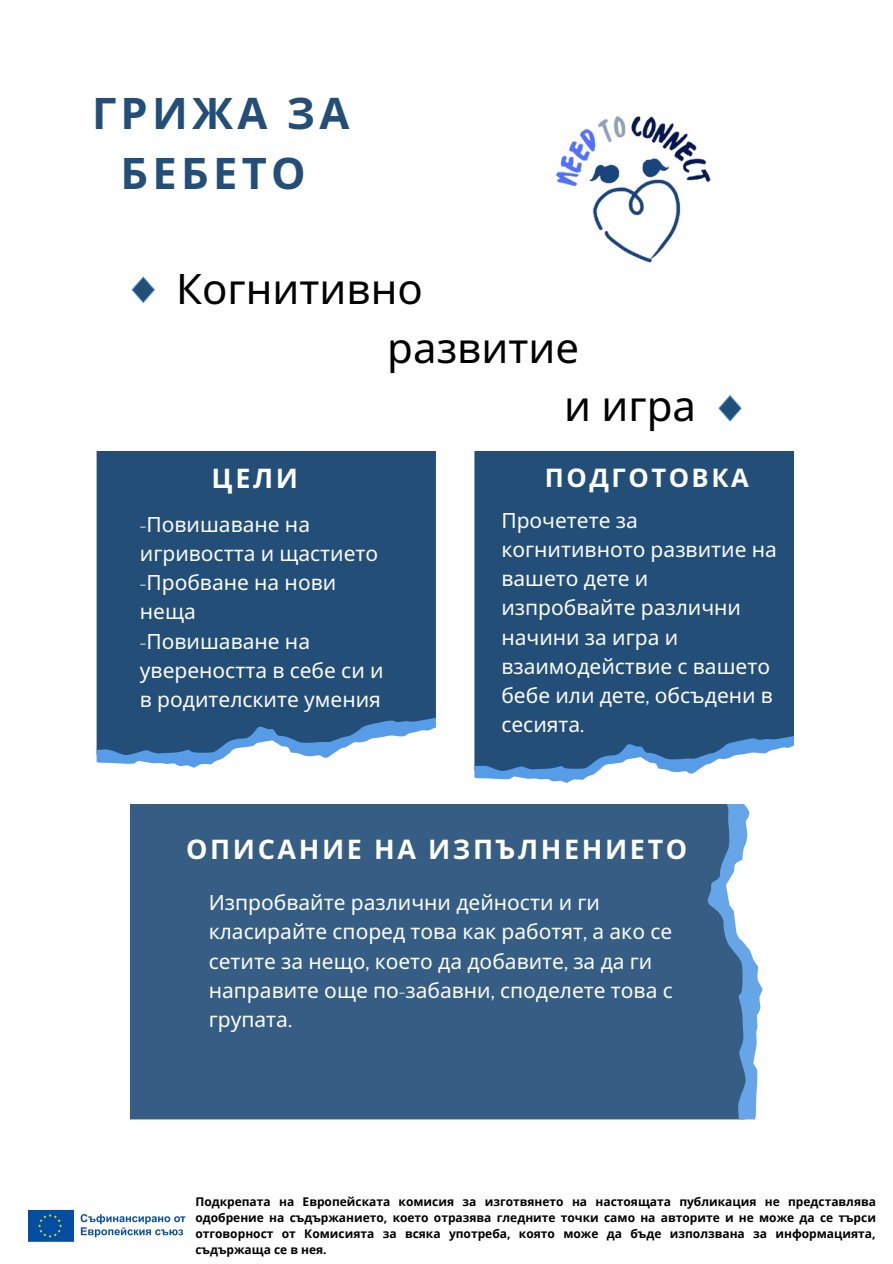
<style>
.page{position:relative;width:893px;height:1264px;background:#fff}
.page>*{position:absolute;margin:0;border:0;box-sizing:border-box;transform-origin:0 0}
.t1{font:700 43.5px/59.6px "Noto Sans";letter-spacing:.1em;color:#224e78;text-align:center}
.t2{font:42px "Noto Sans";color:#000}
.t3{font:700 27px "Noto Sans";letter-spacing:.1em;color:#fff}
.t4{font:700 25.65px "Noto Sans";letter-spacing:.1em;color:#fff}
.t5{font:21px/29.2px "Noto Sans";color:#fcfdff}
.t6{font:700 12px/16px "Open Sans";color:#000;text-align:justify}
.s1{font-family:"Arapey"}
</style>
<div class="page">
<svg style="left:131px;top:276px;width:24px;height:27px"></svg>
<svg style="left:718px;top:395px;width:23px;height:27px"></svg>
<div style="left:130px;top:804px;width:565px;height:315px;background:#365e84"></div>
<svg style="left:695px;top:804px;width:67px;height:315px"></svg>
<div style="left:97px;top:452px;width:339px;height:265px;background:#224e78"></div>
<svg style="left:97px;top:717px;width:339px;height:50px"></svg>
<div style="left:474px;top:452px;width:319px;height:283px;background:#224e78"></div>
<svg style="left:474px;top:735px;width:319px;height:47px"></svg>
<img style="left:555px;top:115px;width:156px;height:148px">
<img style="left:28px;top:1209px;width:158px;height:33px">
<p class="t1" style="left:92px;top:82px;width:259px">ГРИЖА ЗА<br>БЕБЕТО</p>
<p class="t2" style="left:176px;top:259px;width:248px">Когнитивно</p>
<p class="t2" style="left:387px;top:318px;width:193px">развитие</p>
<p class="t2" style="left:564px;top:376px;width:133px">и игра</p>
<p class="t3" style="left:212px;top:459px;width:88px">ЦЕЛИ</p>
<p class="t5" style="left:140px;top:509px;width:240px"><span class="s1">-</span>Повишаване на игривостта и щастието</p>
<p class="t5" style="left:140px;top:567px;width:198px"><span class="s1">-</span>Пробване на нови неща</p>
<p class="t5" style="left:140px;top:626px;width:245px"><span class="s1">-</span>Повишаване на увереността в себе си и в родителските умения</p>
<p class="t4" style="left:545px;top:459px;width:205px">ПОДГОТОВКА</p>
<p class="t5" style="left:501px;top:505px;width:277px">Прочетете за когнитивното развитие на вашето дете и изпробвайте различни начини за игра и взаимодействие с вашето бебе или дете<span class="s1">,</span> обсъдени в сесията<span class="s1">.</span></p>
<p class="t3" style="left:186px;top:829px;width:503px">ОПИСАНИЕ НА ИЗПЪЛНЕНИЕТО</p>
<p class="t5" style="left:209px;top:887px;width:465px">Изпробвайте различни дейности и ги класирайте според това как работят<span class="s1">,</span> а ако се сетите за нещо<span class="s1">,</span> което да добавите<span class="s1">,</span> за да ги направите още по<span class="s1">-</span>забавни<span class="s1">,</span> споделете това с групата<span class="s1">.</span></p>
<p class="t6" style="left:195px;top:1192px;width:682px">Подкрепата на Европейската комисия за изготвянето на настоящата публикация не представлява одобрение на съдържанието, което отразява гледните точки само на авторите и не може да се търси отговорност от Комисията за всяка употреба, която може да бъде използвана за информацията, съдържаща се в нея.</p>
</div>
